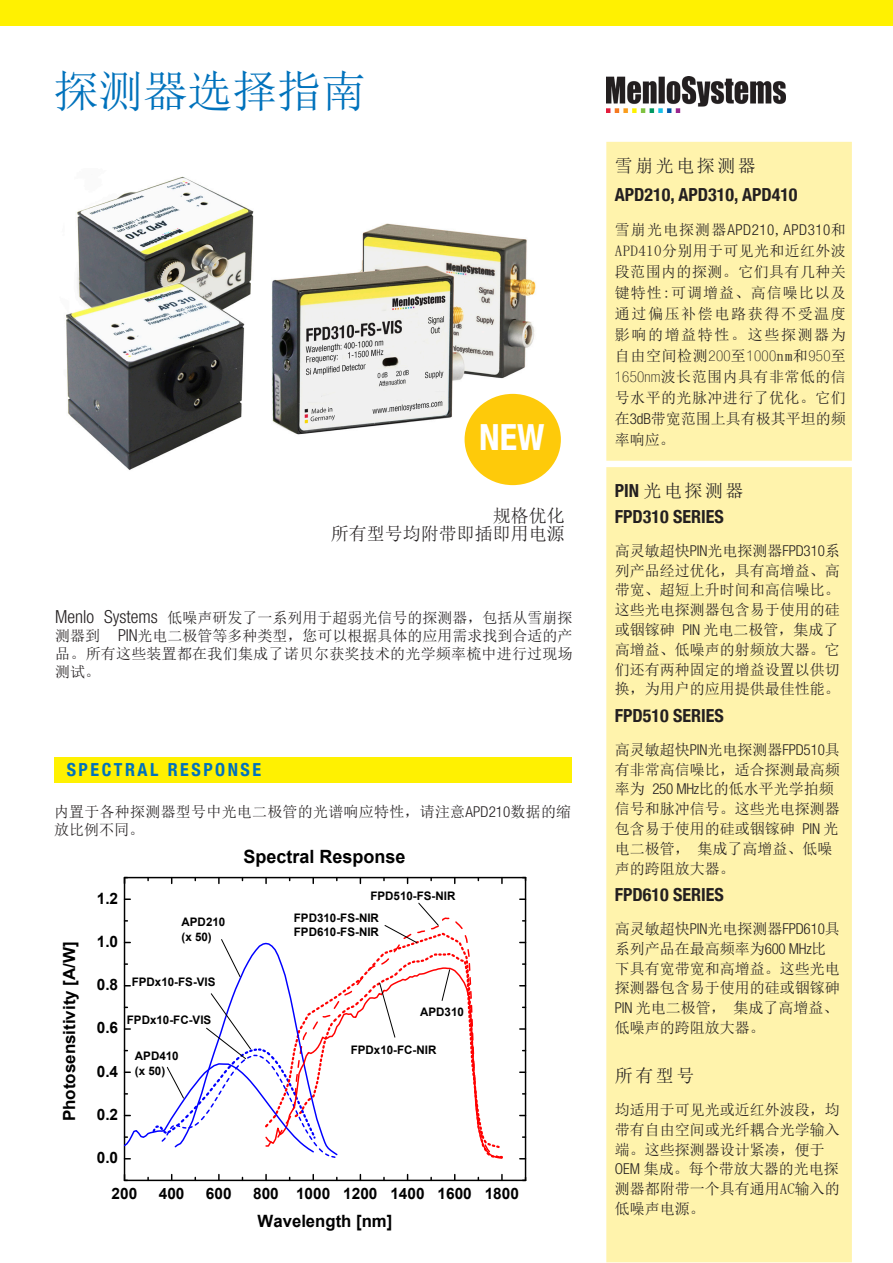
<style>
.page{position:relative;width:893px;height:1263px;background:#fff}
.page>*{position:absolute;margin:0;border:0;box-sizing:border-box;transform-origin:0 0}
.Subtitle{font:45px "Sim Sun";letter-spacing:-.01em;color:#0072bc}
.t1{font:700 condensed 36px "Helvetica Neue LT Com";color:#fff}
.t2{font:700 18.3px "Arial";color:#000}
.Paragraph_Title_2{font:700 condensed 18px "Helvetica Neue LT Com";color:#231f20}
.Paragraph_Title_2-2{font:18px "Sim Sun";color:#231f20}
.Paragraph_Title_2-3{font:700 condensed 18px "Helvetica Neue LT Com";letter-spacing:.14em;color:#0072bc}
.Paragraph_Title_2-4{font:18px "Sim Sun";letter-spacing:.14em;color:#231f20}
.t3{font:700 16.95px "Arial";color:#000}
.t4{font:700 16.8px "Arial";color:#000}
.t5{font:700 15.6px "Arial";color:#000}
.Paragraph_Title_2-5{font:15px/19.8px "Sim Sun";color:#231f20}
.t6{font:700 11.7px/14.4px "Arial";color:#000}
.s1{font-family:"Helvetica Neue LT Com";font-weight:300;font-stretch:condensed;font-size:18px}
.s2{font-family:"Helvetica Neue LT Com";font-weight:300;font-stretch:condensed;font-size:16.5px}
.s3{font-family:"Helvetica Neue LT Com";font-weight:300;font-stretch:condensed}
.s4{font-family:"Helvetica Neue LT Com";font-weight:100;font-stretch:condensed}
.s5{font-family:"Helvetica Neue LT Com";font-weight:700;font-stretch:condensed}
</style>
<div class="page">
<div style="left:0;top:0;width:893px;height:26px;background:#fff101"></div>
<img style="left:607px;top:77px;width:179px;height:36px">
<img style="left:66px;top:176px;width:477px;height:310px">
<div style="left:606px;top:142px;width:246px;height:1120px;background:#fff3ac"></div>
<div style="left:54px;top:757px;width:517px;height:26px;background:#fff101"></div>
<div style="left:465px;top:394px;width:96px;height:91px;background:#feca0a;border-radius:50%"></div>
<hr style="left:125px;top:1179px;width:400px;height:2px;background:#000">
<hr style="left:124px;top:877px;width:1px;height:303px;background:#000">
<hr style="left:125px;top:877px;width:400px;height:1px;background:#000">
<hr style="left:525px;top:877px;width:1px;height:303px;background:#000">
<svg style="left:125px;top:898px;width:378px;height:261px"></svg>
<p class="Subtitle" style="left:54px;top:68px;width:314px">探测器选择指南</p>
<p class="t1" style="left:479px;top:416px;width:67px">NEW</p>
<p class="Paragraph_Title_2-2" style="left:493px;top:506px;width:73px">规格优化</p>
<p class="Paragraph_Title_2-2" style="left:331px;top:524px;width:236px">所有型号均附带即插即用电源</p>
<p class="Paragraph_Title_2-5" style="left:55px;top:609px;width:519px;line-height:18px;text-align:justify"><span class="s1">Menlo Systems</span> 低噪声研发了一系列用于超弱光信号的探测器，包括从雪崩探测器到 <span class="s2">PIN</span>光电二极管等多种类型，您可以根据具体的应用需求找到合适的产品。所有这些装置都在我们集成了诺贝尔获奖技术的光学频率梳中进行过现场测试。</p>
<p class="Paragraph_Title_2-3" style="left:67px;top:759px;width:196px">SPECTRAL RESPONSE</p>
<p class="Paragraph_Title_2-5" style="left:54px;top:802px;width:519px;line-height:18px">内置于各种探测器型号中光电二极管的光谱响应特性，请注意<span class="s3">APD210</span>数据的缩放比例不同。</p>
<p class="t4" style="left:58px;top:1121px;width:182px;rotate:-90deg">Photosensitivity [A/W]</p>
<p class="t5" style="left:97px;top:887px;width:23px">1.2</p>
<p class="t5" style="left:97px;top:930px;width:23px">1.0</p>
<p class="t6" style="left:181px;top:915px;width:45px">APD210 (x 50)</p>
<p class="t5" style="left:97px;top:974px;width:23px">0.8</p>
<p class="t5" style="left:97px;top:1017px;width:23px">0.6</p>
<p class="t5" style="left:97px;top:1060px;width:23px">0.4</p>
<p class="t6" style="left:132px;top:975px;width:85px">FPDx10-FS-VIS</p>
<p class="t6" style="left:127px;top:1013px;width:86px">FPDx10-FC-VIS</p>
<p class="t6" style="left:135px;top:1049px;width:45px">APD410 (x 50)</p>
<p class="t5" style="left:97px;top:1103px;width:23px">0.2</p>
<p class="t5" style="left:97px;top:1146px;width:23px">0.0</p>
<p class="t2" style="left:243px;top:844px;width:164px">Spectral Response</p>
<p class="t6" style="left:370px;top:889px;width:87px">FPD510-FS-NIR</p>
<p class="t6" style="left:294px;top:910px;width:87px">FPD310-FS-NIR<br>FPD610-FS-NIR</p>
<p class="t6" style="left:420px;top:1004px;width:45px">APD310</p>
<p class="t6" style="left:351px;top:1043px;width:87px">FPDx10-FC-NIR</p>
<p class="t5" style="left:112px;top:1182px;width:27px">200</p>
<p class="t5" style="left:159px;top:1182px;width:27px">400</p>
<p class="t5" style="left:206px;top:1182px;width:27px">600</p>
<p class="t5" style="left:253px;top:1182px;width:267px">800 1000 1200 1400 1600 1800</p>
<p class="t3" style="left:258px;top:1209px;width:136px">Wavelength [nm]</p>
<p class="Paragraph_Title_2-4" style="left:615px;top:156px;width:143px">雪崩光电探测器</p>
<p class="Paragraph_Title_2" style="left:615px;top:184px;width:184px">APD210, APD310, APD410</p>
<p class="Paragraph_Title_2-5" style="left:615px;top:219px;width:233px;line-height:21px;text-align:justify">雪崩光电探测器<span class="s3">APD210</span>,<span class="s3">APD310</span>和APD410分别用于可见光和近红外波段范围内的探测。它们具有几种关键特性:可调增益、高信噪比以及通过偏压补偿电路获得不受温度影响的增益特性。这些探测器为自由空间检测<span class="s4">200</span>至<span class="s4">1000</span>nm和<span class="s4">950</span>至<span class="s4">1650nm</span>波长范围内具有非常低的信号水平的光脉冲进行了优化。它们在<span class="s3">3dB</span>带宽范围上具有极其平坦的频率响应。</p>
<p class="Paragraph_Title_2-2" style="left:615px;top:481px;width:130px"><span class="s5">PIN</span> 光电探测器</p>
<p class="Paragraph_Title_2" style="left:615px;top:506px;width:110px">FPD310 SERIES</p>
<p class="Paragraph_Title_2-5" style="left:615px;top:540px;width:226px;text-align:justify">高灵敏超快<span class="s3">PIN</span>光电探测器<span class="s3">FPD310</span>系列产品经过优化，具有高增益、高带宽、超短上升时间和高信噪比。这些光电探测器包含易于使用的硅或铟镓砷 <span class="s3">PIN</span> 光电二极管，集成了高增益、低噪声的射频放大器。它们还有两种固定的增益设置以供切换，为用户的应用提供最佳性能。</p>
<p class="Paragraph_Title_2" style="left:615px;top:705px;width:110px">FPD510 SERIES</p>
<p class="Paragraph_Title_2-5" style="left:615px;top:739px;width:226px">高灵敏超快<span class="s3">PIN</span>光电探测器<span class="s3">FPD510</span>具有非常高信噪比，适合探测最高频率为 <span class="s3">250 MHz</span>比的低水平光学拍频信号和脉冲信号。这些光电探测器包含易于使用的硅或铟镓砷 <span class="s3">PIN</span> 光电二极管， 集成了高增益、低噪声的跨阻放大器。</p>
<p class="Paragraph_Title_2" style="left:615px;top:884px;width:110px">FPD610 SERIES</p>
<p class="Paragraph_Title_2-5" style="left:615px;top:919px;width:226px">高灵敏超快<span class="s3">PIN</span>光电探测器<span class="s3">FPD610</span>具系列产品在最高频率为<span class="s3">600 MHz</span>比下具有宽带宽和高增益。这些光电探测器包含易于使用的硅或铟镓砷<br><span class="s3">PIN</span> 光电二极管， 集成了高增益、低噪声的跨阻放大器。</p>
<p class="Paragraph_Title_2-2" style="left:615px;top:1067px;width:81px">所有型号</p>
<p class="Paragraph_Title_2-5" style="left:615px;top:1100px;width:226px">均适用于可见光或近红外波段，均带有自由空间或光纤耦合光学输入端。这些探测器设计紧凑，便于<br><span class="s3">OEM</span> 集成。每个带放大器的光电探测器都附带一个具有通用AC输入的低噪声电源。</p>
</div>
